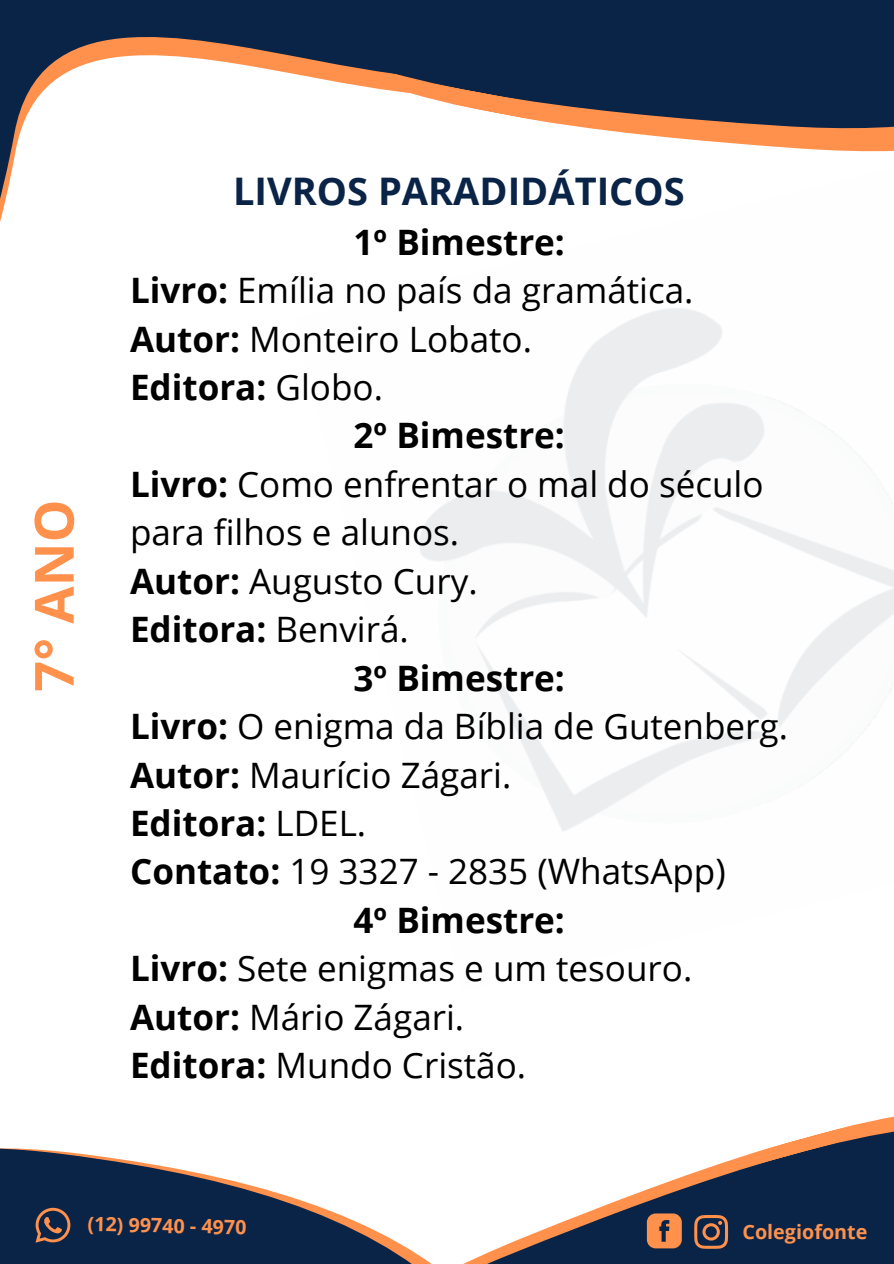
<style>
.page{position:relative;width:894px;height:1264px;background:#fff}
.page>*{position:absolute;margin:0;border:0;box-sizing:border-box;transform-origin:0 0}
.t1{font:700 54px "Open Sans";color:#ff914d}
.t2{font:700 37.95px "Open Sans";color:#0a2447}
.t3{font:34.95px/48.4px "Open Sans";color:#000}
.t4{font:700 34.95px "Open Sans";color:#000}
.t5{font:700 19.8px "Open Sans";color:#ff914d}
.s1{font-weight:700}
.s2{font-weight:400}
</style>
<div class="page">
<svg style="left:0;top:0;width:130px;height:222px"></svg>
<svg style="left:130px;top:0;width:763px;height:152px;fill:#0a2447"></svg>
<svg style="left:626px;top:1117px;width:267px;height:146px;fill:#0a2447"></svg>
<svg style="left:0;top:1148px;width:626px;height:115px"></svg>
<svg style="left:646px;top:1213px;width:35px;height:35px"></svg>
<svg style="left:694px;top:1214px;width:33px;height:34px"></svg>
<svg style="left:35px;top:1207px;width:35px;height:35px"></svg>
<p class="t1" style="left:16px;top:691px;width:194px;rotate:-90deg">7° ANO</p>
<p class="t2" style="left:233px;top:165px;width:453px">LIVROS PARADIDÁTICOS</p>
<p class="t4" style="left:353px;top:217px;width:213px">1º Bimestre:</p>
<p class="t3" style="left:130px;top:265px;width:565px"><span class="s1">Livro:</span> Emília no país da gramática.</p>
<p class="t3" style="left:130px;top:314px;width:403px"><span class="s1">Autor:</span> Monteiro Lobato.</p>
<p class="t4" style="left:130px;top:363px;width:254px">Editora: <span class="s2">Globo.</span></p>
<p class="t4" style="left:353px;top:411px;width:213px">2º Bimestre:</p>
<p class="t3" style="left:130px;top:459px;width:635px"><span class="s1">Livro:</span> Como enfrentar o mal do século para filhos e alunos.</p>
<p class="t3" style="left:130px;top:556px;width:349px"><span class="s1">Autor:</span> Augusto Cury.</p>
<p class="t4" style="left:130px;top:605px;width:280px">Editora: <span class="s2">Benvirá.</span></p>
<p class="t4" style="left:353px;top:653px;width:213px">3º Bimestre:</p>
<p class="t3" style="left:130px;top:701px;width:659px"><span class="s1">Livro:</span> O enigma da Bíblia de Gutenberg.</p>
<p class="t3" style="left:130px;top:749px;width:383px"><span class="s1">Autor:</span> Maurício Zágari.</p>
<p class="t4" style="left:130px;top:798px;width:238px">Editora: <span class="s2">LDEL.</span></p>
<p class="t3" style="left:130px;top:846px;width:597px"><span class="s1">Contato:</span> 19 3327 - 2835 (WhatsApp)</p>
<p class="t4" style="left:353px;top:895px;width:213px">4º Bimestre:</p>
<p class="t3" style="left:130px;top:943px;width:563px"><span class="s1">Livro:</span> Sete enigmas e um tesouro.</p>
<p class="t3" style="left:130px;top:991px;width:336px"><span class="s1">Autor:</span> Mário Zágari.</p>
<p class="t3" style="left:130px;top:1040px;width:397px"><span class="s1">Editora:</span> Mundo Cristão.</p>
<p class="t5" style="left:88px;top:1209px;width:160px;rotate:1deg">(12) 99740 - 4970</p>
<p class="t5" style="left:742px;top:1217px;width:126px">Colegiofonte</p>
</div>
